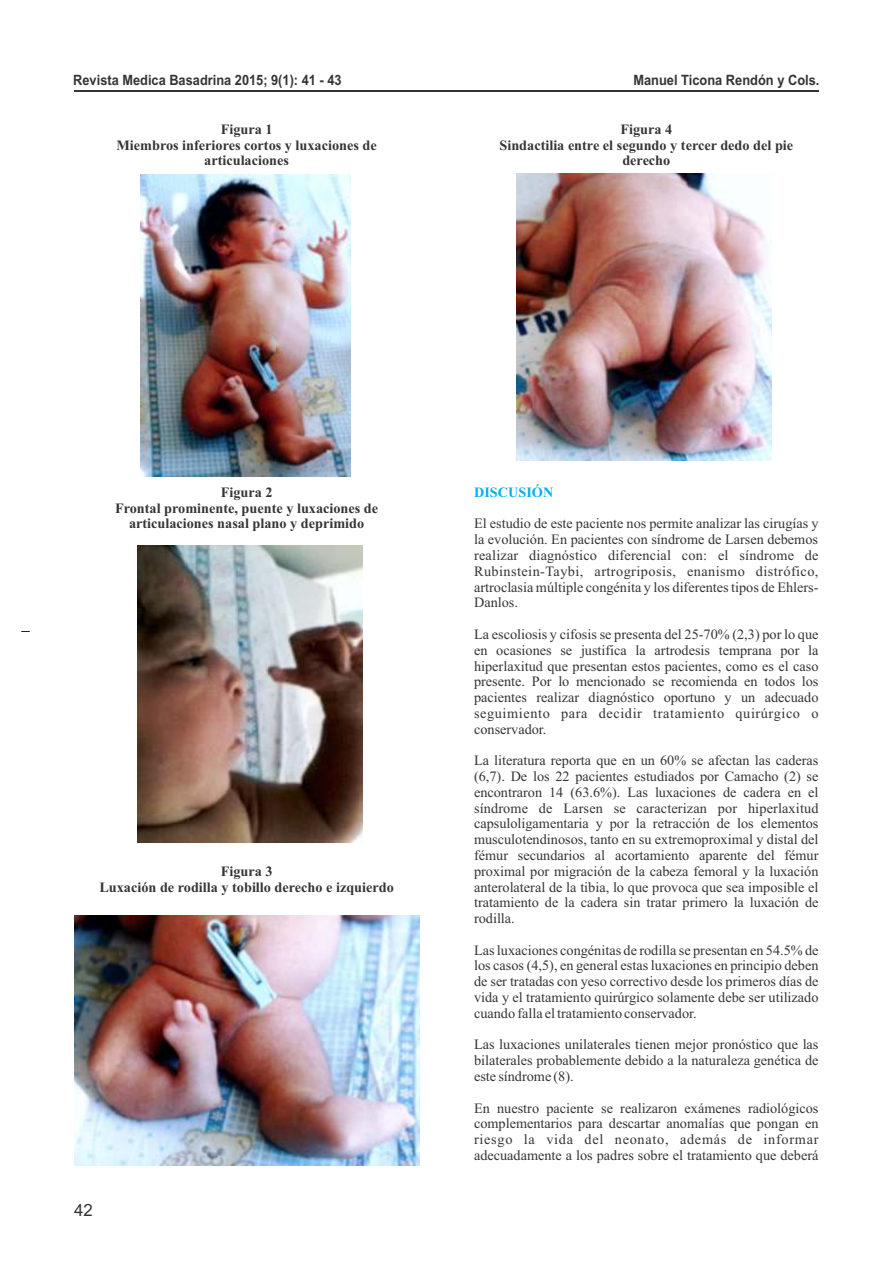
<style>
.page{position:relative;width:893px;height:1263px;background:#fff}
.page>*{position:absolute;margin:0;border:0;box-sizing:border-box;transform-origin:0 0}
.t1{font:16.8px "Arial";color:#373435}
.t2{font:14.25px/15.8px "Times New Roman";color:#373435;text-align:justify}
.t3{font:700 14.25px/15.8px "Times New Roman";color:#373435;text-align:center}
.t4{font:700 14.25px "Arial";color:#373435;scale:.9 1}
.t5{font:700 14.25px "Times New Roman";color:#00afef}
</style>
<div class="page">
<img style="left:21px;top:90px;width:798px;height:1076px">
<p class="t4" style="left:73px;top:75px;width:300px">Revista Medica Basadrina 2015; 9(1): 41 - 43</p>
<p class="t4" style="left:633px;top:75px;width:208px">Manuel Ticona Rendón y Cols.</p>
<p class="t3" style="left:116px;top:123px;width:262px">Figura 1<br>Miembros inferiores cortos y luxaciones de articulaciones</p>
<p class="t3" style="left:499px;top:123px;width:295px">Figura 4<br>Sindactilia entre el segundo y tercer dedo del pie derecho</p>
<p class="t3" style="left:115px;top:486px;width:265px">Figura 2<br>Frontal prominente, puente y luxaciones de articulaciones nasal plano y deprimido</p>
<p class="t3" style="left:99px;top:864px;width:296px">Figura 3<br>Luxación de rodilla y tobillo derecho e izquierdo</p>
<p class="t1" style="left:74px;top:1204px;width:20px">42</p>
<p class="t5" style="left:474px;top:487px;width:81px">DISCUSIÓN</p>
<p class="t2" style="left:474px;top:517px;width:346px">El estudio de este paciente nos permite analizar las cirugías y la evolución. En pacientes con síndrome de Larsen debemos realizar diagnóstico diferencial con: el síndrome de Rubinstein-Taybi, artrogriposis, enanismo distrófico, artroclasia múltiple congénita y los diferentes tipos de Ehlers-Danlos.</p>
<p class="t2" style="left:474px;top:628px;width:346px">La escoliosis y cifosis se presenta del 25-70% (2,3) por lo que en ocasiones se justifica la artrodesis temprana por la hiperlaxitud que presentan estos pacientes, como es el caso presente. Por lo mencionado se recomienda en todos los pacientes realizar diagnóstico oportuno y un adecuado seguimiento para decidir tratamiento quirúrgico o conservador.</p>
<p class="t2" style="left:474px;top:754px;width:346px">La literatura reporta que en un 60% se afectan las caderas (6,7). De los 22 pacientes estudiados por Camacho (2) se encontraron 14 (63.6%). Las luxaciones de cadera en el síndrome de Larsen se caracterizan por hiperlaxitud capsuloligamentaria y por la retracción de los elementos musculotendinosos, tanto en su extremoproximal y distal del fémur secundarios al acortamiento aparente del fémur proximal por migración de la cabeza femoral y la luxación anterolateral de la tibia, lo que provoca que sea imposible el tratamiento de la cadera sin tratar primero la luxación de rodilla.</p>
<p class="t2" style="left:474px;top:943px;width:346px">Las luxaciones congénitas de rodilla se presentan en 54.5% de los casos (4,5), en general estas luxaciones en principio deben de ser tratadas con yeso correctivo desde los primeros días de vida y el tratamiento quirúrgico solamente debe ser utilizado cuando falla el tratamiento conservador.</p>
<p class="t2" style="left:474px;top:1038px;width:346px">Las luxaciones unilaterales tienen mejor pronóstico que las bilaterales probablemente debido a la naturaleza genética de este síndrome (8).</p>
<p class="t2" style="left:474px;top:1101px;width:346px">En nuestro paciente se realizaron exámenes radiológicos complementarios para descartar anomalías que pongan en riesgo la vida del neonato, además de informar adecuadamente a los padres sobre el tratamiento que deberá</p>
</div>
